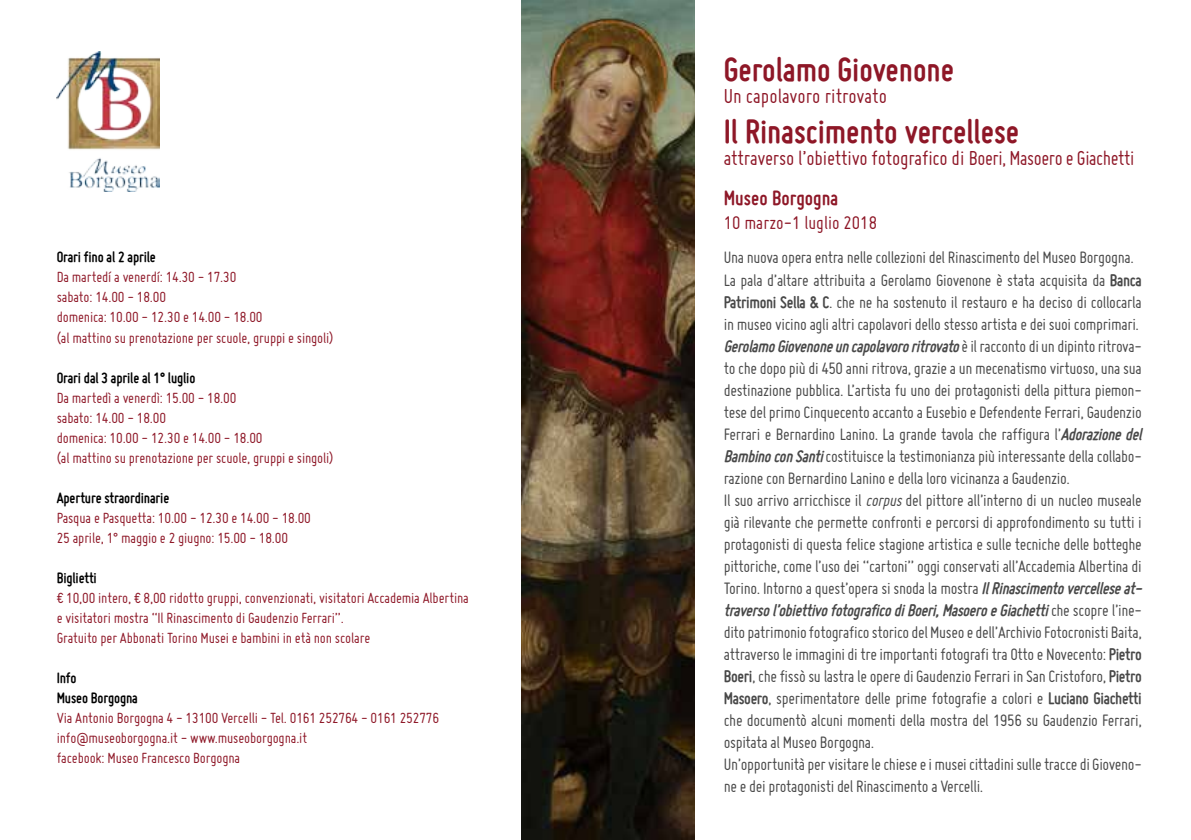
<style>
.page{position:relative;width:1191px;height:840px;background:#fff}
.page>*{position:absolute;margin:0;border:0;box-sizing:border-box;transform-origin:0 0}
.t1{font:700 36px "Miso";color:#8e1727}
.t2{font:22px "Miso";letter-spacing:-.01em;color:#8e1727}
.t3{font:700 22px "Miso";color:#8e1727}
.t4{font:20px "Miso";color:#8e1727}
.t5{font:18px/22px "Miso";letter-spacing:-.02em;color:#484848}
.t6{font:16px/20px "Miso";letter-spacing:-.01em;color:#8e1727}
.t7{font:700 16px/20px "Miso";letter-spacing:-.01em;color:#000}
.s1{font-weight:700}
.s2{font-weight:700;font-style:italic}
.s3{font-style:italic}
</style>
<div class="page">
<img style="left:521px;top:0;width:173px;height:839px">
<img style="left:57px;top:51px;width:103px;height:140px">
<p class="t7" style="left:57px;top:247px;width:101px">Orari fino al 2 aprile</p>
<p class="t6" style="left:57px;top:267px;width:278px">Da martedí a venerdí: 14.30 - 17.30<br>sabato: 14.00 - 18.00<br>domenica: 10.00 - 12.30 e 14.00 - 18.00<br>(al mattino su prenotazione per scuole, gruppi e singoli)</p>
<p class="t7" style="left:57px;top:367px;width:140px">Orari dal 3 aprile al 1° luglio</p>
<p class="t6" style="left:57px;top:387px;width:278px">Da martedì a venerdì: 15.00 - 18.00<br>sabato: 14.00 - 18.00<br>domenica: 10.00 - 12.30 e 14.00 - 18.00<br>(al mattino su prenotazione per scuole, gruppi e singoli)</p>
<p class="t7" style="left:57px;top:487px;width:114px">Aperture straordinarie</p>
<p class="t6" style="left:57px;top:507px;width:256px">Pasqua e Pasquetta: 10.00 - 12.30 e 14.00 - 18.00<br>25 aprile, 1° maggio e 2 giugno: 15.00 - 18.00</p>
<p class="t7" style="left:57px;top:567px;width:42px">Biglietti</p>
<p class="t6" style="left:57px;top:587px;width:414px">€ 10,00 intero, € 8,00 ridotto gruppi, convenzionati, visitatori Accademia Albertina e visitatori mostra “Il Rinascimento di Gaudenzio Ferrari”.<br>Gratuito per Abbonati Torino Musei e bambini in età non scolare</p>
<p class="t7" style="left:57px;top:667px;width:83px">Info<br>Museo Borgogna</p>
<p class="t6" style="left:57px;top:707px;width:384px">Via Antonio Borgogna 4 - 13100 Vercelli - Tel. 0161 252764 - 0161 252776 info@museoborgogna.it - www.museoborgogna.it<br>facebook: Museo Francesco Borgogna</p>
<h1 class="t1" style="left:724px;top:49px;width:232px">Gerolamo Giovenone</h1>
<p class="t2" style="left:724px;top:84px;width:165px">Un capolavoro ritrovato</p>
<h1 class="t1" style="left:724px;top:111px;width:297px">Il Rinascimento vercellese</h1>
<p class="t2" style="left:724px;top:146px;width:412px">attraverso l’obiettivo fotografico di Boeri, Masoero e Giachetti</p>
<p class="t3" style="left:724px;top:185px;width:116px">Museo Borgogna</p>
<p class="t4" style="left:724px;top:211px;width:155px">10 marzo-1 luglio 2018</p>
<p class="t5" style="left:723px;top:246px;width:424px">Una nuova opera entra nelle collezioni del Rinascimento del Museo Borgogna.<br>La pala d’altare attribuita a Gerolamo Giovenone è stata acquisita da <span class="s1">Banca Patrimoni Sella &amp; C</span>. che ne ha sostenuto il restauro e ha deciso di collocarla in museo vicino agli altri capolavori dello stesso artista e dei suoi comprimari.<br><span class="s2">GerolamoGiovenoneuncapolavororitrovato</span>è i l r a c c o n t o d i u n d i p i n t o r i t r o v a - to che dopo più di 450 anni ritrova, grazie a un mecenatismo virtuoso, una sua destinazione pubblica. L’artista fu uno dei protagonisti della pittura piemon&shy;tese del primo Cinquecento accanto a Eusebio e Defendente Ferrari, Gaudenzio Ferrari e Bernardino Lanino. La grande tavola che raffigura l’<span class="s2">Adorazionedel BambinoconSanti</span>costituisce la testimonianza più interessante della collabo&shy;razione con Bernardino Lanino e della loro vicinanza a Gaudenzio.<br>Il suo arrivo arricchisce il <span class="s3">corpus</span>del pittore all’interno di un nucleo museale già rilevante che permette confronti e percorsi di approfondimento su tutti i protagonisti di questa felice stagione artistica e sulle tecniche delle botteghe pittoriche, come l’uso dei “cartoni” oggi conservati all’Accademia Albertina di Torino. Intorno a quest’opera si snoda la mostra <span class="s2">IlRinascimentovercelleseat&shy;traversol’obiettivofotograficodiBoeri,MasoeroeGiachetti</span>c h e s c o p r e l ’ i n e - dito patrimonio fotografico storico del Museo e dell’Archivio Fotocronisti Baita, attraverso le immagini di tre importanti fotografi tra Otto e Novecento: <span class="s1">Pietro Boeri</span>, che fissò su lastra le opere di Gaudenzio Ferrari in San Cristoforo, <span class="s1">Pietro Masoero</span>, sperimentatore delle prime fotografie a colori e <span class="s1">Luciano Giachetti </span>che documentò alcuni momenti della mostra del 1956 su Gaudenzio Ferrari, ospitata al Museo Borgogna.<br>Un’opportunità per visitare le chiese e i musei cittadini sulle tracce di Gioveno&shy;ne e dei protagonisti del Rinascimento a Vercelli.</p>
</div>
